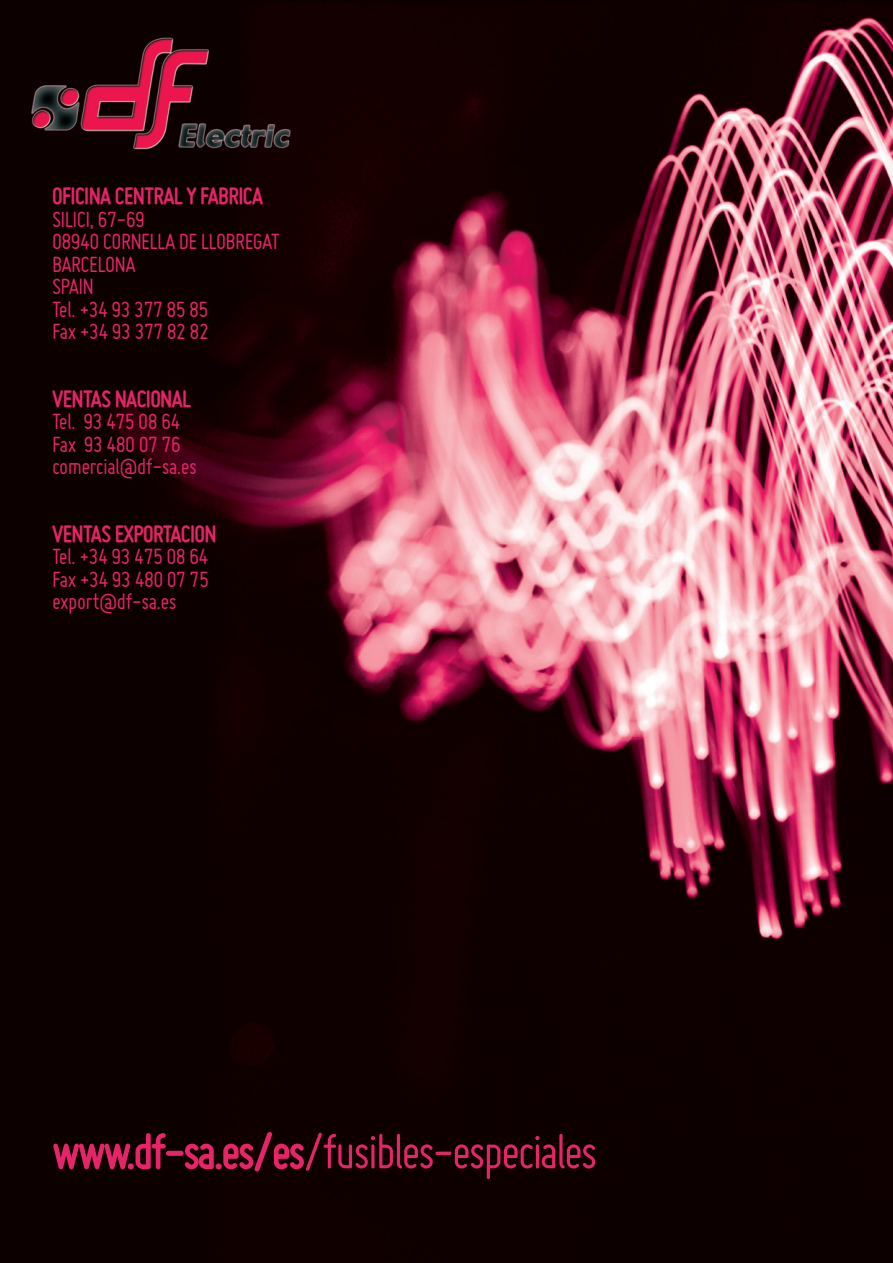
<style>
.page{position:relative;width:893px;height:1263px;background:#fff}
.page>*{position:absolute;margin:0;border:0;box-sizing:border-box;transform-origin:0 0}
.t1{font:52.5px "Miso";letter-spacing:-.05em;color:#e5246a}
.t2{font:700 25.5px "Miso";letter-spacing:-.025em;color:#e5246a}
.t3{font:24px/22.5px "Miso";letter-spacing:-.025em;color:#e5246a}
.s1{font-weight:700}
</style>
<div class="page">
<img style="left:0;top:0;width:893px;height:1263px">
<p class="t2" style="left:52px;top:182px;width:212px">OFICINA CENTRAL Y FABRICA</p>
<p class="t3" style="left:52px;top:207px;width:229px">SILICI, 67-69<br>08940 CORNELLA DE LLOBREGAT<br>BARCELONA<br>SPAIN<br>Tel. +34 93 377 85 85<br>Fax +34 93 377 82 82</p>
<p class="t2" style="left:52px;top:384px;width:141px">VENTAS NACIONAL</p>
<p class="t3" style="left:52px;top:410px;width:147px">Tel. 93 475 08 64<br>Fax 93 480 07 76 comercial@df-sa.es</p>
<p class="t2" style="left:52px;top:519px;width:166px">VENTAS EXPORTACION</p>
<p class="t3" style="left:52px;top:545px;width:158px;text-align:justify">Tel. +34 93 475 08 64<br>Fax +34 93 480 07 75 export@df-sa.es</p>
<h1 class="t1" style="left:52px;top:1122px;width:547px"><span class="s1">www.df-sa.es/es</span>/fusibles-especiales</h1>
</div>
